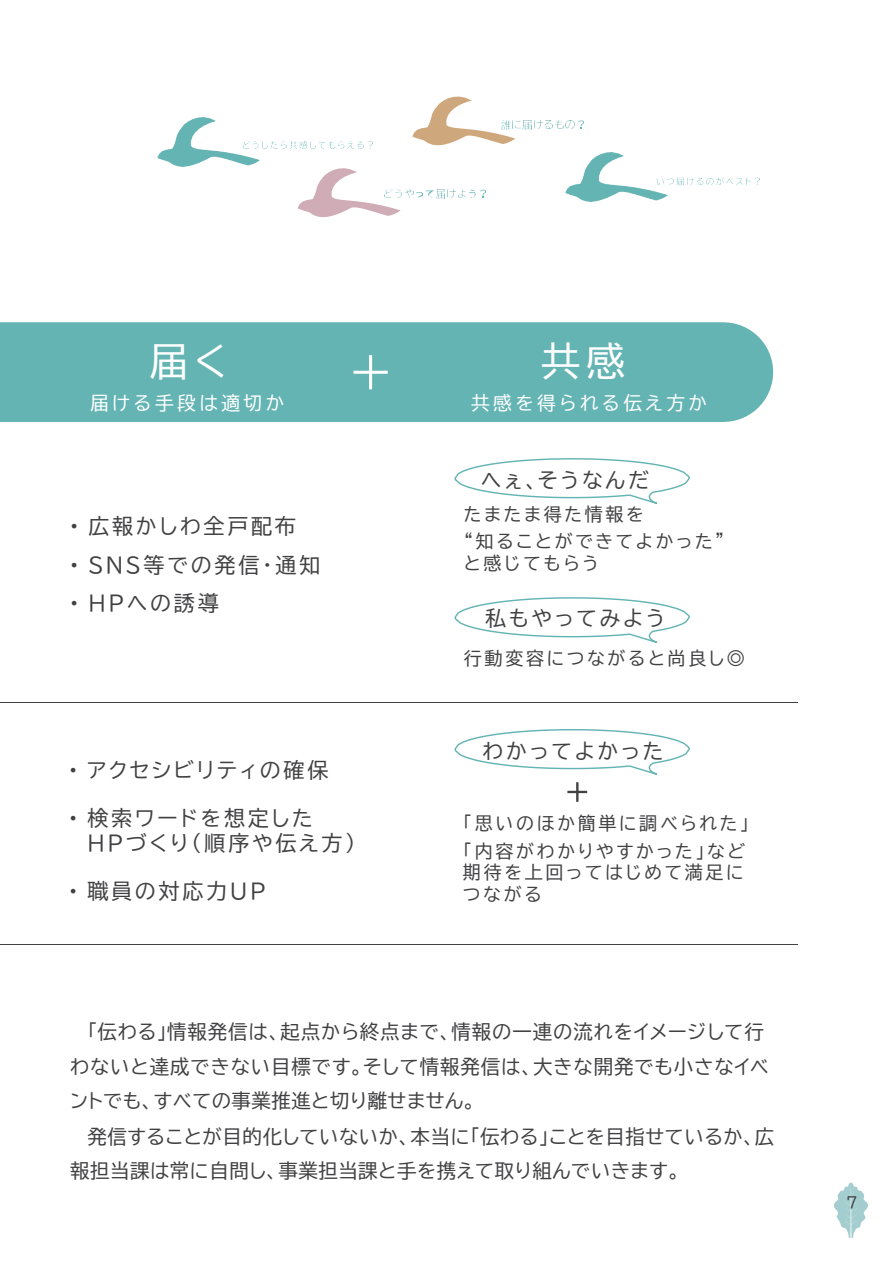
<style>
.page{position:relative;width:893px;height:1264px;background:#fff}
.page>*{position:absolute;margin:0;border:0;box-sizing:border-box;transform-origin:0 0}
.t1{font:39px "BIZ UDP Gothic";color:#fff}
.t2{font:21px/25.2px "BIZ UDP Gothic";letter-spacing:.13em;color:#414042}
.t3{font:19.5px/34.2px "BIZ UDP Gothic";letter-spacing:.03em;color:#414042}
.t4{font:18.75px "BIZ UDP Gothic";letter-spacing:.185em;color:#fff}
.t5{font:18px/21.6px "BIZ UDP Gothic";letter-spacing:.15em;color:#414042}
.t6{font:15px "BIZ UDP Gothic";color:#414042}
</style>
<div class="page">
<div style="left:0;top:322px;width:773px;height:100px;background:#65b4b4"></div>
<img style="left:565px;top:152px;width:194px;height:49px">
<img style="left:157px;top:118px;width:215px;height:48px">
<svg style="left:297px;top:168px;width:189px;height:49px"></svg>
<svg style="left:412px;top:96px;width:172px;height:49px"></svg>
<hr style="left:0;top:702px;width:797px;height:1px;background:#414042">
<hr style="left:0;top:943px;width:797px;height:1px;background:#414042">
<svg style="left:454px;top:458px;width:236px;height:46px"></svg>
<svg style="left:454px;top:597px;width:236px;height:46px"></svg>
<hr style="left:353px;top:370px;width:34px;height:3px;background:#fff">
<hr style="left:369px;top:355px;width:3px;height:34px;background:#fff">
<svg style="left:454px;top:729px;width:236px;height:72px"></svg>
<svg style="left:834px;top:1182px;width:33px;height:55px"></svg>
<p class="t1" style="left:149px;top:341px;width:80px">届く</p>
<p class="t4" style="left:90px;top:393px;width:196px">届ける手段は適切か</p>
<p class="t2" style="left:70px;top:513px;width:228px">• 広報かしわ全戸配布</p>
<p class="t2" style="left:70px;top:552px;width:252px">• SNS等での発信・通知</p>
<p class="t2" style="left:70px;top:590px;width:150px">• HPへの誘導</p>
<p class="t2" style="left:69px;top:757px;width:261px">• アクセシビリティの確保</p>
<p class="t2" style="left:87px;top:804px;width:270px;text-indent:-19px">• 検索ワードを想定した<br>HPづくり（順序や伝え方）</p>
<p class="t2" style="left:69px;top:877px;width:199px">• 職員の対応力UP</p>
<p class="t1" style="left:541px;top:341px;width:86px">共感</p>
<p class="t4" style="left:471px;top:393px;width:237px">共感を得られる伝え方か</p>
<p class="t2" style="left:481px;top:467px;width:170px">へぇ、そうなんだ</p>
<p class="t5" style="left:464px;top:503px;width:181px">たまたま得た情報を</p>
<p class="t5" style="left:464px;top:530px;width:262px">“知ることができてよかった”と感じてもらう</p>
<p class="t2" style="left:485px;top:605px;width:181px">私もやってみよう</p>
<p class="t5" style="left:464px;top:647px;width:282px">行動変容につながると尚良し◎</p>
<p class="t2" style="left:482px;top:738px;width:182px">わかってよかった</p>
<p class="t5" style="left:463px;top:812px;width:288px">「思いのほか簡単に調べられた」</p>
<p class="t5" style="left:463px;top:840px;width:284px;text-align:justify">「内容がわかりやすかった」など期待を上回ってはじめて満足につながる</p>
<p class="t3" style="left:70px;top:1014px;width:700px;text-indent:17px">「伝わる」情報発信は、起点から終点まで、情報の一連の流れをイメージして行わないと達成できない目標です。そして情報発信は、大きな開発でも小さなイベントでも、すべての事業推進と切り離せません。</p>
<p class="t3" style="left:70px;top:1118px;width:705px;text-indent:17px">発信することが目的化していないか、本当に「伝わる」ことを目指せているか、広報担当課は常に自問し、事業担当課と手を携えて取り組んでいきます。</p>
<p class="t6" style="left:846px;top:1193px;width:13px">7</p>
</div>
